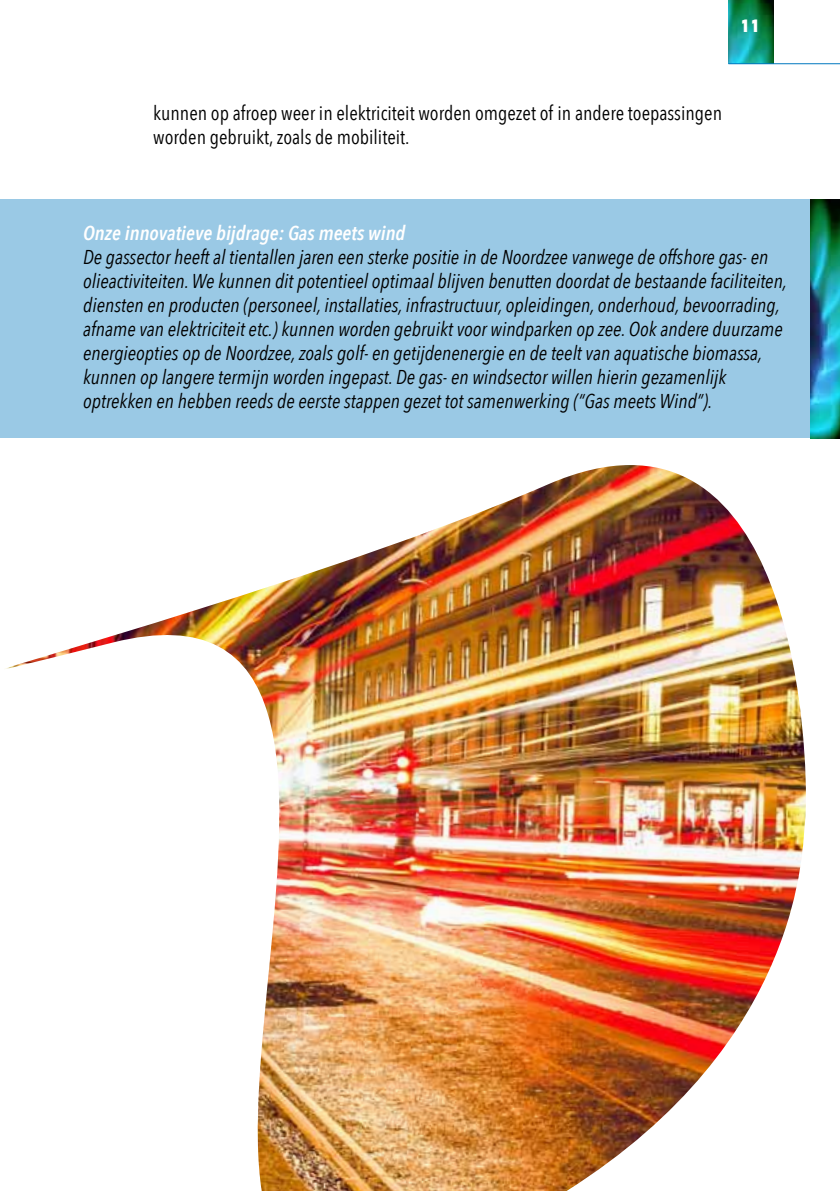
<style>
.page{position:relative;width:840px;height:1191px;background:#fff}
.page>*{position:absolute;margin:0;border:0;box-sizing:border-box;transform-origin:0 0}
.t1{font:italic 20px/24px "Avenir Next Condensed";color:#000}
.t2{font:20px/24px "Avenir Next Condensed";color:#000}
.t3{font:italic 600 20px "Avenir Next Condensed";color:#fff}
.t4{font:700 16px "Lulo Clean W01 One";color:#fff}
</style>
<div class="page">
<img style="left:728px;top:0;width:45px;height:63px">
<hr style="left:728px;top:63px;width:111px;height:1px;background:#0078bf">
<div style="left:0;top:200px;width:839px;height:238px;background:#9ac9e5"></div>
<img style="left:810px;top:200px;width:29px;height:238px">
<img style="left:5px;top:465px;width:801px;height:726px">
<p class="t4" style="left:741px;top:15px;width:21px">11</p>
<p class="t2" style="left:153px;top:100px;width:570px">kunnen op afroep weer in elektriciteit worden omgezet of in andere toepassingen worden gebruikt, zoals de mobiliteit.</p>
<p class="t3" style="left:83px;top:221px;width:323px">Onze innovatieve bijdrage: Gas meets wind</p>
<p class="t1" style="left:83px;top:245px;width:705px">De gassector heeft al tientallen jaren een sterke positie in de Noordzee vanwege de offshore gas- en olieactiviteiten. We kunnen dit potentieel optimaal blijven benutten doordat de bestaande faciliteiten, diensten en producten (personeel, installaties, infrastructuur, opleidingen, onderhoud, bevoorrading, afname van elektriciteit etc.) kunnen worden gebruikt voor windparken op zee. Ook andere duurzame energieopties op de Noordzee, zoals golf- en getijdenenergie en de teelt van aquatische biomassa, kunnen op langere termijn worden ingepast. De gas- en windsector willen hierin gezamenlijk optrekken en hebben reeds de eerste stappen gezet tot samenwerking (“Gas meets Wind”).</p>
</div>
